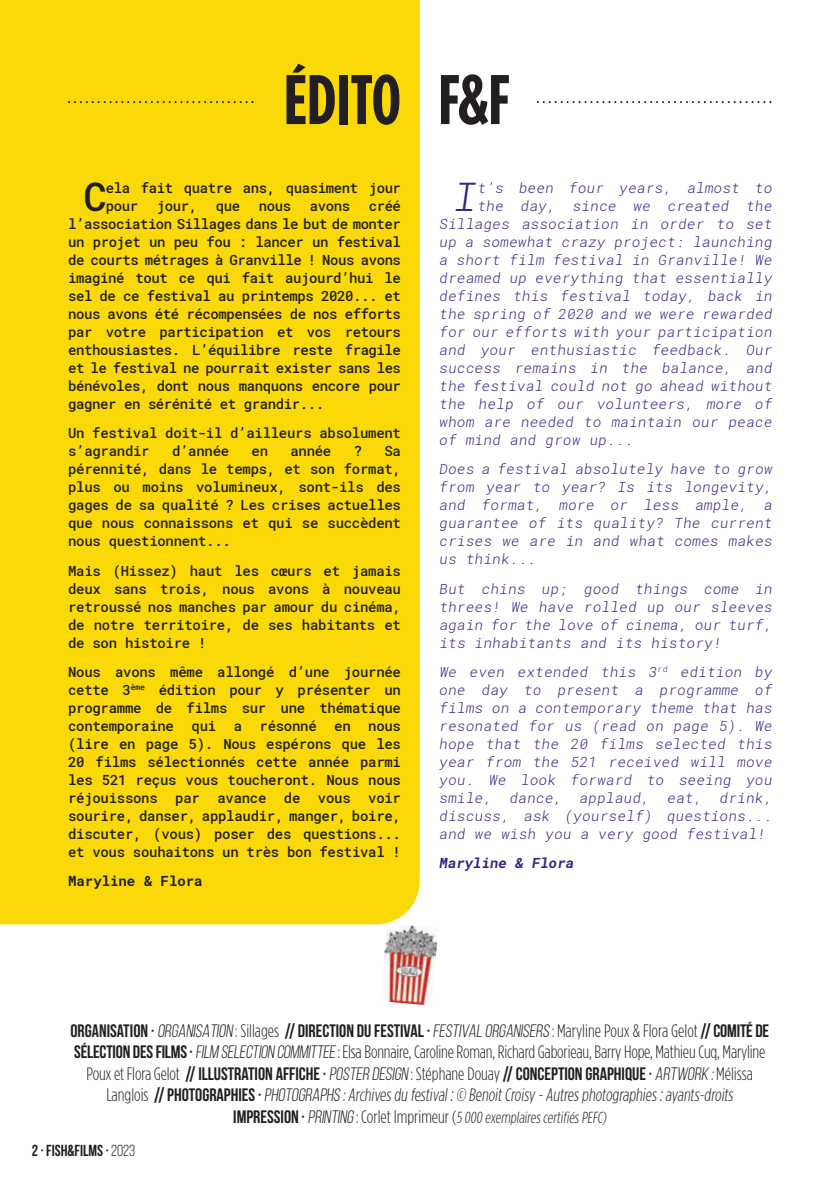
<style>
.page{position:relative;width:840px;height:1191px;background:#fff}
.page>*{position:absolute;margin:0;border:0;box-sizing:border-box;transform-origin:0 0}
.t1{font:700 70px "Gotham Condensed";color:#231f20}
.t2{font:500 39.4px "Roboto Mono";color:#231f20}
.t3{font:300 39.4px "Roboto Mono";color:#2a2983}
.t4{font:300 18px "Gotham Condensed";letter-spacing:-.01em;color:#231f20}
.t5{font:18px "Bebas Neue";color:#231f20}
.t6{font:700 18px "Bebas Neue";color:#231f20}
.t7{font:300 16px "Gotham Condensed";color:#231f20}
.t8{font:700 16px "Bebas Neue";color:#231f20}
.t9{font:500 14px/18px "Roboto Mono";letter-spacing:-.02em;color:#231f20;text-align:justify}
.t10{font:300 14px/18px "Roboto Mono";color:#2a2983;text-align:justify}
.t11{font:700 14px "Roboto Mono";color:#231f20}
.t12{font:700 14px "Roboto Mono";color:#2a2983}
.s1{font-style:inherit}
.s2{font-family:"Gotham Condensed";font-weight:300}
.s3{font-family:"Gotham Condensed";font-weight:700}
.s4{font-weight:700}
.s5{font-family:"Bebas Neue";font-weight:700}
.s6{font-family:"Bebas Neue";font-weight:400}
.s7{font-family:"Gotham Condensed"}
.s8{font-weight:400}
.s9{font-family:"Bebas Neue";font-weight:700;font-size:18px}
.s10{font-family:"Bebas Neue";font-weight:400;font-size:18px}
.s11{font-size:18px}
.s12{font-family:"Gotham HTF";font-stretch:condensed}
</style>
<div class="page">
<div style="left:0;top:0;width:419px;height:924px;background:#fad906"></div>
<img style="left:383px;top:923px;width:54px;height:39px">
<img style="left:388px;top:962px;width:44px;height:43px">
<svg style="left:536px;top:101px;width:235px;height:2px"></svg>
<svg style="left:68px;top:101px;width:185px;height:2px"></svg>
<h1 class="t1" style="left:284px;top:58px;width:227px">ÉDITO F&amp;F</h1>
<h2 class="t2" style="left:83px;top:169px;width:25px">C</h2>
<p class="t9" style="left:106px;top:178px;width:296px">ela fait quatre ans, quasiment jour pour</p>
<p class="t9" style="left:68px;top:196px;width:334px;text-indent:300px">créé l’association Sillages dans le but de monter un projet un peu fou : lancer un festival de courts métrages à Granville ! Nous avons imaginé tout ce qui fait aujourd’hui le sel de ce festival au printemps 2020... et nous avons été récompensées de nos efforts par votre participation et vos retours enthousiastes. L’équilibre reste fragile et le festival ne pourrait exister sans les bénévoles, dont nous manquons encore pour gagner en sérénité et grandir...</p>
<p class="t9" style="left:68px;top:423px;width:334px">Un festival doit-il d’ailleurs absolument s’agrandir</p>
<p class="t9" style="left:157px;top:196px;width:42px">jour,</p>
<p class="t9" style="left:216px;top:196px;width:26px">que</p>
<p class="t9" style="left:258px;top:196px;width:34px">nous</p>
<p class="t9" style="left:309px;top:196px;width:42px">avons</p>
<p class="t9" style="left:172px;top:441px;width:59px">d’année</p>
<p class="t9" style="left:251px;top:441px;width:18px">en</p>
<p class="t9" style="left:290px;top:441px;width:42px">année</p>
<p class="t9" style="left:353px;top:441px;width:10px">?</p>
<p class="t9" style="left:68px;top:441px;width:334px;text-indent:316px">Sa pérennité, dans le temps, et son format, plus ou moins volumineux, sont-ils des gages de sa qualité ? Les crises actuelles que nous connaissons et qui se succèdent nous questionnent...</p>
<p class="t9" style="left:68px;top:561px;width:334px">Mais (Hissez) haut les cœurs et jamais deux sans trois, nous avons à nouveau retroussé nos manches par amour du cinéma, de notre territoire, de ses habitants et de son histoire !</p>
<p class="t9" style="left:68px;top:662px;width:334px">Nous avons même allongé d’une journée cette 3<sup>ème</sup> édition pour y présenter un programme de films sur une thématique contemporaine qui a résonné en nous (lire en page 5). Nous espérons que les 20 films sélectionnés cette année parmi les 521 reçus vous toucheront. Nous nous réjouissons par avance de vous voir sourire, danser, applaudir, manger, boire, discuter, (vous) poser des questions... et vous souhaitons un très bon festival !</p>
<p class="t11" style="left:68px;top:871px;width:136px">Maryline &amp; Flora</p>
<h2 class="t3" style="left:452px;top:169px;width:32px">I</h2>
<p class="t10" style="left:477px;top:178px;width:299px">t’s been four years, almost to</p>
<p class="t10" style="left:477px;top:196px;width:299px">the day, since we created the</p>
<p class="t10" style="left:438px;top:214px;width:337px">Sillages association in order to set</p>
<p class="t10" style="left:438px;top:232px;width:337px">up a somewhat crazy project: launching</p>
<p class="t10" style="left:438px;top:250px;width:337px">a short film festival in Granville! We</p>
<p class="t10" style="left:438px;top:268px;width:337px">dreamed up everything that essentially</p>
<p class="t10" style="left:438px;top:286px;width:337px">defines this festival today, back in</p>
<p class="t10" style="left:438px;top:304px;width:337px">the spring of 2020 and we were rewarded</p>
<p class="t10" style="left:438px;top:322px;width:337px">for our efforts with your participation</p>
<p class="t10" style="left:438px;top:340px;width:337px">and your enthusiastic feedback. Our</p>
<p class="t10" style="left:438px;top:358px;width:337px">success remains in the balance, and</p>
<p class="t10" style="left:438px;top:376px;width:337px">the festival could not go ahead without</p>
<p class="t10" style="left:438px;top:394px;width:337px">the help of our volunteers, more of</p>
<p class="t10" style="left:438px;top:412px;width:337px">whom are needed to maintain our peace</p>
<p class="t10" style="left:438px;top:430px;width:198px">of mind and grow up...</p>
<p class="t10" style="left:438px;top:459px;width:337px">Does a festival absolutely have to grow from year to year? Is its longevity, and format, more or less ample, a guarantee of its quality? The current crises we are in and what comes makes us think...</p>
<p class="t10" style="left:439px;top:579px;width:337px">But chins up; good things come in threes! We have rolled up our sleeves again for the love of cinema, our turf, its inhabitants and its history!</p>
<p class="t10" style="left:438px;top:662px;width:337px">We even extended this 3<sup>rd</sup> edition by one day to present a programme of films on a contemporary theme that has resonated for us (read on page 5). We hope that the 20 films selected this year from the 521 received will move you. We look forward to seeing you smile, dance, applaud, eat, drink, discuss, ask (yourself) questions... and we wish you a very good festival!</p>
<p class="t12" style="left:438px;top:853px;width:139px">Maryline &amp; Flora</p>
<p class="t5" style="left:70px;top:1020px;width:699px"><span class="s1">ORGANISATION ·</span> ORGANISATION : <span class="s2">Sillages</span> <span class="s3">//</span> <span class="s4">DIRECTION DU FESTIVAL ·</span> FESTIVAL ORGANISERS : <span class="s2">Maryline Poux &amp; Flora Gelot</span> <span class="s3">//</span> <span class="s4">COMITÉ DE</span></p>
<p class="t4" style="left:74px;top:1041px;width:692px"><span class="s5">SÉLECTION DES FILMS ·</span> <span class="s6">FILM SELECTION COMMITTEE :</span> Elsa Bonnaire, Caroline Roman, Richard Gaborieau, Barry Hope, Mathieu Cuq, Maryline</p>
<p class="t6" style="left:86px;top:1063px;width:668px"><span class="s2">Poux et Flora Gelot</span> <span class="s7">//</span> ILLUSTRATION AFFICHE · <span class="s8">POSTER DESIGN :</span> <span class="s2">Stéphane Douay</span> <span class="s7">//</span> CONCEPTION GRAPHIQUE · <span class="s8">ARTWORK :</span><span class="s2">Mélissa</span></p>
<p class="t4" style="left:106px;top:1084px;width:630px">L a n g l o i s <span class="s4">//</span> <span class="s5">P H O T O G R A P H I E S ·</span> <span class="s6">PHOTOGRAPHS :</span>Archivesdu festival:© BenoitCroisy -Autresphotographies:ayants-droits</p>
<p class="t7" style="left:233px;top:1108px;width:377px"><span class="s9">IMPRESSION ·</span> <span class="s10">PRINTING :</span> <span class="s11">Corlet Imprimeur (</span>5 000 exemplairescertifiésPEFC)</p>
<p class="t8" style="left:32px;top:1141px;width:105px">2 · FISH<span class="s12">&amp;</span>FILMS · <span class="s8">2023</span></p>
</div>
